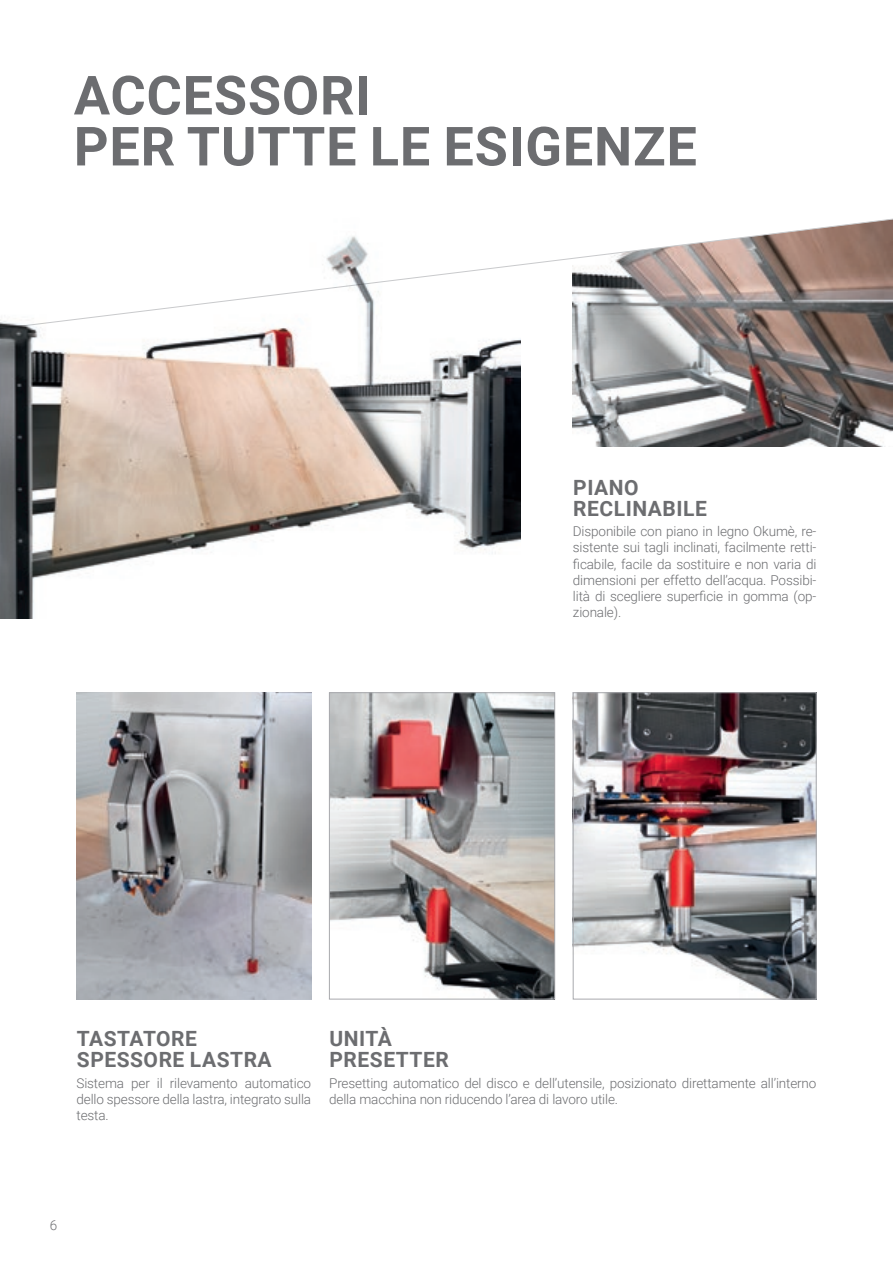
<style>
.page{position:relative;width:893px;height:1263px;background:#fff}
.page>*{position:absolute;margin:0;border:0;box-sizing:border-box;transform-origin:0 0}
._1_TITOLO_GRIGIO{font:700 54px "Roboto";letter-spacing:.015em;color:#6c6d70}
._4_TITOLINO_Grigio_1{font:700 21px "Roboto";letter-spacing:.025em;color:#6c6d70}
._5_TESTO_9_grigio{font:300 13.5px/16.2px "Roboto";letter-spacing:-.01em;color:#6c6d70;text-align:justify}
</style>
<div class="page">
<img style="left:573px;top:332px;width:320px;height:114px">
<svg style="left:521px;top:218px;width:372px;height:114px"></svg>
<img style="left:77px;top:692px;width:234px;height:307px">
<img style="left:331px;top:694px;width:222px;height:303px">
<div style="left:329px;top:692px;width:226px;height:307px;border:1px solid #a8a9ad"></div>
<img style="left:575px;top:694px;width:239px;height:303px">
<div style="left:573px;top:692px;width:243px;height:307px;border:1px solid #a8a9ad"></div>
<img style="left:0;top:236px;width:521px;height:383px">
<p class="_1_TITOLO_GRIGIO" style="left:74px;top:57px;width:299px">ACCESSORI</p>
<p class="_1_TITOLO_GRIGIO" style="left:74px;top:108px;width:625px">PER TUTTE LE ESIGENZE</p>
<p class="_4_TITOLINO_Grigio_1" style="left:573px;top:473px;width:67px">PIANO</p>
<p class="_4_TITOLINO_Grigio_1" style="left:573px;top:494px;width:135px">RECLINABILE</p>
<p class="_5_TESTO_9_grigio" style="left:573px;top:523px;width:245px">Disponibile con piano in legno Okumè, re&shy;sistente sui tagli inclinati, facilmente retti&shy;ficabile, facile da sostituire e non varia di dimensioni per effetto dell’acqua. Possibi&shy;lità di scegliere superficie in gomma (op&shy;zionale).</p>
<p class="_4_TITOLINO_Grigio_1" style="left:77px;top:1024px;width:122px">TASTATORE</p>
<p class="_4_TITOLINO_Grigio_1" style="left:77px;top:1045px;width:196px">SPESSORE LASTRA</p>
<p class="_5_TESTO_9_grigio" style="left:77px;top:1074px;width:236px">Sistema per il rilevamento automatico dello spessore della lastra, integrato sulla testa.</p>
<p class="_4_TITOLINO_Grigio_1" style="left:330px;top:1024px;width:64px">UNITÀ</p>
<p class="_4_TITOLINO_Grigio_1" style="left:330px;top:1045px;width:121px">PRESETTER</p>
<p class="_5_TESTO_9_grigio" style="left:329px;top:1074px;width:489px">Presetting automatico del disco e dell’utensile, posizionato direttamente all’interno della macchina non riducendo l’area di lavoro utile.</p>
<p class="_5_TESTO_9_grigio" style="left:50px;top:1216px;width:9px">6</p>
</div>
